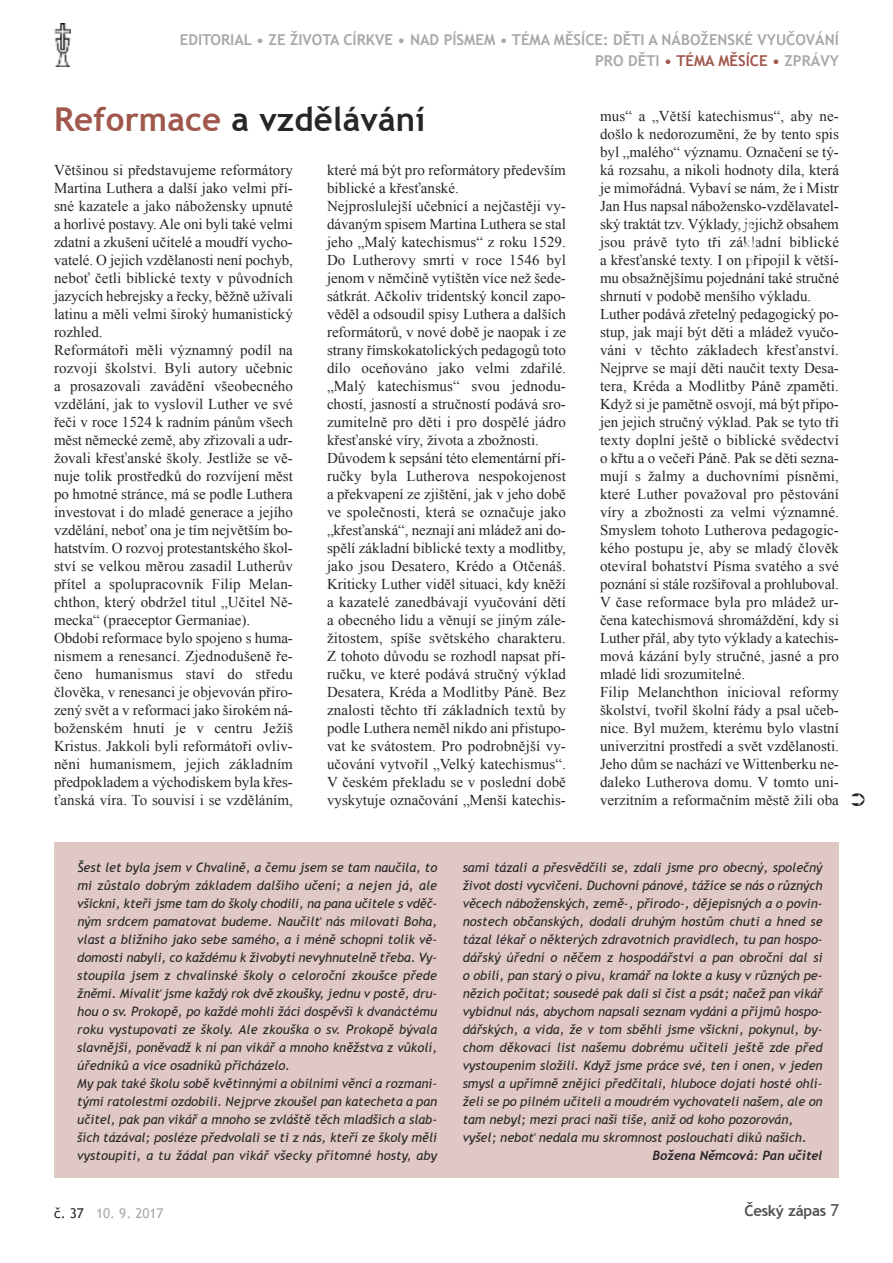
<style>
.page{position:relative;width:893px;height:1263px;background:#fff}
.page>*{position:absolute;margin:0;border:0;box-sizing:border-box;transform-origin:0 0}
.t1{font:700 33px "Trebuchet MS";letter-spacing:.005em;color:#272627}
.t2{font:15px/18px "Times New Roman";color:#272627}
.t3{font:700 15px/21px "Trebuchet MS";color:#a9a8a9;text-align:right}
.t4{font:700 15px "Trebuchet MS";letter-spacing:-.015em;color:#525152}
.t5{font:13.5px "Trebuchet MS";color:#a9a8a9}
.t6{font:italic 12.9px/18px "Trebuchet MS";color:#272627}
.t7{font:italic 700 12.75px "Trebuchet";color:#272627}
.s1{color:#a0574c}
.s2{color:#272627}
.s3{font-weight:400;font-size:16.5px}
</style>
<div class="page">
<img style="left:54px;top:23px;width:17px;height:44px">
<svg style="left:744px;top:224px;width:13px;height:42px"></svg>
<div style="left:54px;top:842px;width:785px;height:336px;background:#e0c8c4"></div>
<p class="t3" style="left:180px;top:29px;width:660px">EDITORIAL • ZE ŽIVOTA CÍRKVE • NAD PÍSMEM • TÉMA MĚSÍCE: DĚTI A NÁBOŽENSKÉ VYUČOVÁNÍ<br>PRO DĚTI <span class="s1">• TÉMA MĚSÍCE •</span> ZPRÁVY</p>
<h1 class="t1" style="left:54px;top:100px;width:373px"><span class="s1">REFORMACE</span> A VZDĚLÁVÁNÍ</h1>
<p class="t2" style="left:54px;top:161px;width:240px">Většinou si představujeme reformátory Martina Luthera a další jako velmi pří&shy;sné kazatele a jako nábožensky upnuté a horlivé postavy. Ale oni byli také velmi zdatní a zkušení učitelé a moudří vycho&shy;vatelé. O jejich vzdělanosti není pochyb, neboť četli biblické texty v původních jazycích hebrejsky a řecky, běžně užívali latinu a měli velmi široký humanistický rozhled.<br>Reformátoři měli významný podíl na rozvoji školství. Byli autory učebnic a prosazovali zavádění všeobecného vzdělání, jak to vyslovil Luther ve své řeči v roce 1524 k radním pánům všech měst německé země, aby zřizovali a udr&shy;žovali křesťanské školy. Jestliže se vě&shy;nuje tolik prostředků do rozvíjení měst po hmotné stránce, má se podle Luthera investovat i do mladé generace a jejího vzdělání, neboť ona je tím největším bo&shy;hatstvím. O rozvoj protestantského škol&shy;ství se velkou měrou zasadil Lutherův přítel a spolupracovník Filip Melan&shy;chthon, který obdržel titul „Učitel Ně&shy;mecka“ (praeceptor Germaniae).<br>Období reformace bylo spojeno s huma&shy;nismem a renesancí. Zjednodušeně ře&shy;čeno humanismus staví do středu člověka, v renesanci je objevován přiro&shy;zený svět a v reformaci jako širokém ná&shy;boženském hnutí je v centru Ježíš Kristus. Jakkoli byli reformátoři ovliv&shy;něni humanismem, jejich základním předpokladem a východiskem byla křes&shy;ťanská víra. To souvisí i se vzděláním,</p>
<p class="t2" style="left:327px;top:161px;width:240px">které má být pro reformátory především biblické a křesťanské.<br>Nejproslulejší učebnicí a nejčastěji vy&shy;dávaným spisem Martina Luthera se stal jeho „Malý katechismus“ z roku 1529.<br>Do Lutherovy smrti v roce 1546 byl jenom v němčině vytištěn více než šede&shy;sátkrát. Ačkoliv tridentský koncil zapo&shy;věděl a odsoudil spisy Luthera a dalších reformátorů, v nové době je naopak i ze strany římskokatolických pedagogů toto dílo oceňováno jako velmi zdařilé. „Malý katechismus“ svou jednodu&shy;chostí, jasností a stručností podává sro&shy;zumitelně pro děti i pro dospělé jádro křesťanské víry, života a zbožnosti.<br>Důvodem k sepsání této elementární pří&shy;ručky byla Lutherova nespokojenost a překvapení ze zjištění, jak v jeho době ve společnosti, která se označuje jako „křesťanská“, neznají ani mládež ani do&shy;spělí základní biblické texty a modlitby, jako jsou Desatero, Krédo a Otčenáš.<br>Kriticky Luther viděl situaci, kdy kněží a kazatelé zanedbávají vyučování dětí a obecného lidu a věnují se jiným zále&shy;žitostem, spíše světského charakteru.<br>Z tohoto důvodu se rozhodl napsat pří&shy;ručku, ve které podává stručný výklad Desatera, Kréda a Modlitby Páně. Bez znalosti těchto tří základních textů by podle Luthera neměl nikdo ani přistupo&shy;vat ke svátostem. Pro podrobnější vy&shy;učování vytvořil „Velký katechismus“.<br>V českém překladu se v poslední době vyskytuje označování „Menší katechis-</p>
<p class="t2" style="left:600px;top:107px;width:240px">mus“ a „Větší katechismus“, aby ne&shy;došlo k nedorozumění, že by tento spis byl „malého“ významu. Označení se tý&shy;ká rozsahu, a nikoli hodnoty díla, která je mimořádná. Vybaví se nám, že i Mistr Jan Hus napsal nábožensko-vzdělavatel&shy;ský traktát tzv. Výklady, jejichž obsahem jsou právě tyto tři základní biblické a křesťanské texty. I on připojil k větší&shy;mu obsažnějšímu pojednání také stručné shrnutí v podobě menšího výkladu.<br>Luther podává zřetelný pedagogický po&shy;stup, jak mají být děti a mládež vyučo&shy;váni v těchto základech křesťanství.<br>Nejprve se mají děti naučit texty Desa&shy;tera, Kréda a Modlitby Páně zpaměti.<br>Když si je pamětně osvojí, má být připo&shy;jen jejich stručný výklad. Pak se tyto tři texty doplní ještě o biblické svědectví o křtu a o večeři Páně. Pak se děti sezna&shy;mují s žalmy a duchovními písněmi, které Luther považoval pro pěstování víry a zbožnosti za velmi významné.<br>Smyslem tohoto Lutherova pedagogic&shy;kého postupu je, aby se mladý člověk otevíral bohatství Písma svatého a své poznání si stále rozšiřoval a prohluboval.<br>V čase reformace byla pro mládež ur&shy;čena katechismová shromáždění, kdy si Luther přál, aby tyto výklady a katechis&shy;mová kázání byly stručné, jasné a pro mladé lidi srozumitelné.<br>Filip Melanchthon inicioval reformy školství, tvořil školní řády a psal učeb&shy;nice. Byl mužem, kterému bylo vlastní univerzitní prostředí a svět vzdělanosti.<br>Jeho dům se nachází ve Wittenberku ne&shy;daleko Lutherova domu. V tomto uni&shy;verzitním a reformačním městě žili oba</p>
<p class="t6" style="left:77px;top:858px;width:361px">Šest let byla jsem v Chvalíně, a čemu jsem se tam naučila, to mi zůstalo dobrým základem dalšího učení; a nejen já, ale všickni, kteří jsme tam do školy chodili, na pana učitele s vděč&shy;ným srdcem pamatovat budeme. Naučilť nás milovati Boha, vlast a bližního jako sebe samého, a i méně schopní tolik vě&shy;domosti nabyli, co každému k živobytí nevyhnutelně třeba. Vy&shy;stoupila jsem z chvalínské školy o celoroční zkoušce přede žněmi. Mívaliť jsme každý rok dvě zkoušky, jednu v postě, dru&shy;hou o sv. Prokopě, po každé mohli žáci dospěvši k dvanáctému roku vystupovati ze školy. Ale zkouška o sv. Prokopě bývala slavnější, poněvadž k ní pan vikář a mnoho kněžstva z vůkolí, úředníků a více osadníků přicházelo.<br>My pak také školu sobě květinnými a obilními věnci a rozmani&shy;tými ratolestmi ozdobili. Nejprve zkoušel pan katecheta a pan učitel, pak pan vikář a mnoho se zvláště těch mladších a slab&shy;ších tázával; posléze předvolali se ti z nás, kteří ze školy měli vystoupiti, a tu žádal pan vikář všecky přítomné hosty, aby</p>
<p class="t6" style="left:463px;top:858px;width:361px">sami tázali a přesvědčili se, zdali jsme pro obecný, společný život dosti vycvičeni. Duchovní pánové, tážíce se nás o různých věcech náboženských, země-, přírodo-, dějepisných a o povin&shy;nostech občanských, dodali druhým hostům chuti a hned se tázal lékař o některých zdravotních pravidlech, tu pan hospo&shy;dářský úřední o něčem z hospodářství a pan obroční dal si o obilí, pan starý o pivu, kramář na lokte a kusy v různých pe&shy;nězích počítat; sousedé pak dali si číst a psát; načež pan vikář vybídnul nás, abychom napsali seznam vydání a příjmů hospo&shy;dářských, a vida, že v tom sběhlí jsme všickni, pokynul, by&shy;chom děkovací list našemu dobrému učiteli ještě zde před vystoupením složili. Když jsme práce své, ten i onen, v jeden smysl a upřímně znějící předčítali, hluboce dojatí hosté ohlí&shy;želi se po pilném učiteli a moudrém vychovateli našem, ale on tam nebyl; mezi prací naší tiše, aniž od koho pozorován, vyšel; neboť nedala mu skromnost poslouchati díků našich.</p>
<p class="t7" style="left:652px;top:1148px;width:172px">Božena Němcová: Pan učitel</p>
<p class="t5" style="left:54px;top:1205px;width:111px"><span class="s2">č. 37</span> 10. 9. 2017</p>
<p class="t4" style="left:744px;top:1202px;width:96px">ČESKÝ ZÁPAS <span class="s3">7</span></p>
</div>
